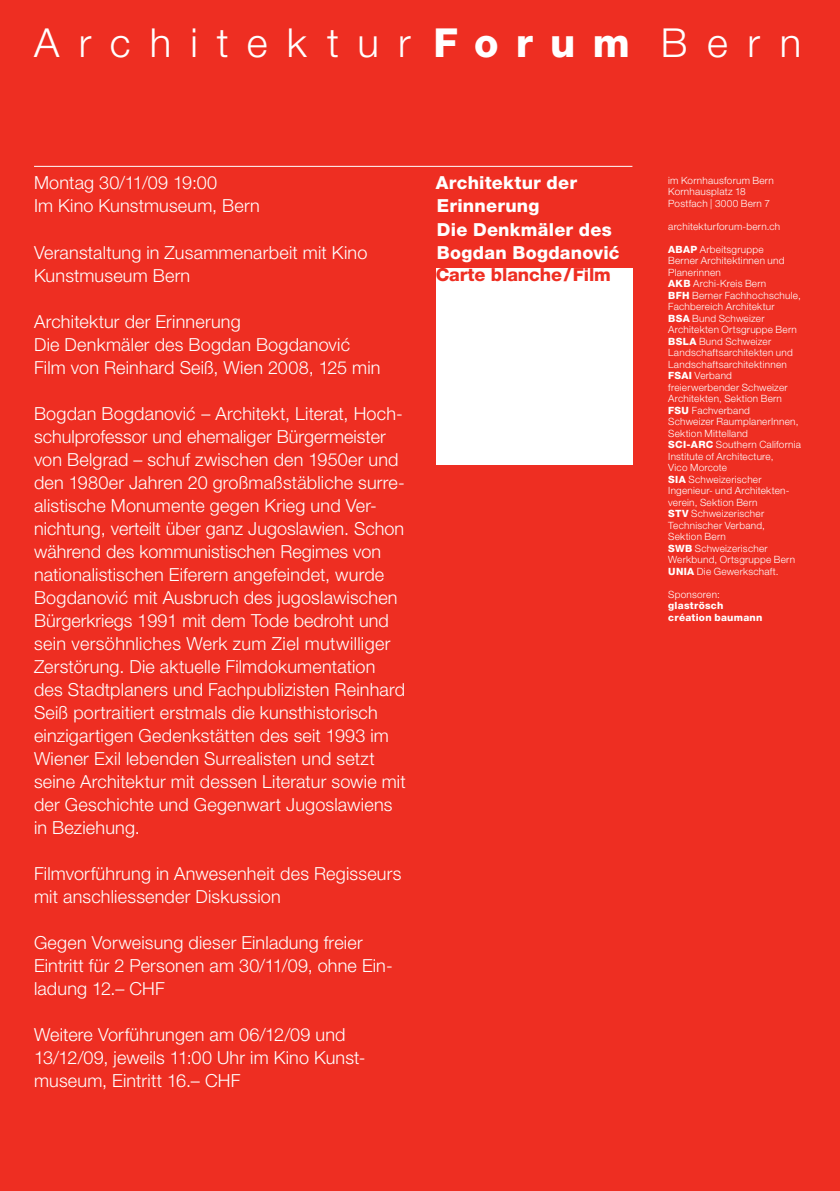
<style>
.page{position:relative;width:840px;height:1191px;background:#fff}
.page>*{position:absolute;margin:0;border:0;box-sizing:border-box;transform-origin:0 0}
.t1{font:300 40px "Helvetica Neue LT Std";letter-spacing:.48em;color:#fff}
.t2{font:300 18px/23px "Helvetica Neue LT Std";letter-spacing:.01em;color:#fff}
.t3{font:800 18px/23px "Helvetica Neue LT Std";letter-spacing:.015em;color:#fff}
.t4{font:800 18px "Helvetica Neue LT Std";letter-spacing:-.005em;color:#ee2e22}
.t5{font:300 10px/11.6px "Helvetica Neue LT Std";letter-spacing:.025em;color:#fff}
.t6{font:800 10px/11.6px "Helvetica Neue LT Std";letter-spacing:.025em;color:#fff}
.s1{font-weight:800}
</style>
<div class="page">
<div style="left:0;top:0;width:839px;height:1191px;background:#ee2e22"></div>
<hr style="left:34px;top:166px;width:598px;height:1px;background:#fff">
<div style="left:435px;top:268px;width:197px;height:197px;background:#fff"></div>
<h1 class="t1" style="left:34px;top:18px;width:768px">Architektur<span class="s1">Forum</span> Bern</h1>
<p class="t2" style="left:34px;top:171px;width:227px">Montag 30/11/09 19:00<br>Im Kino Kunstmuseum, Bern</p>
<p class="t2" style="left:34px;top:240px;width:334px">Veranstaltung in Zusammenarbeit mit Kino<br>Kunstmuseum Bern</p>
<p class="t2" style="left:34px;top:309px;width:348px">Architektur der Erinnerung<br>Die Denkmäler des Bogdan Bogdanovic´<br>Film von Reinhard Seiß, Wien 2008, 125 min</p>
<p class="t2" style="left:34px;top:401px;width:373px">Bogdan Bogdanovic´ – Architekt, Literat, Hoch&shy;schulprofessor und ehemaliger Bürgermeister von Belgrad – schuf zwischen den 1950er und den 1980er Jahren 20 großmaßstäbliche surre&shy;alistische Monumente gegen Krieg und Ver&shy;nichtung, verteilt über ganz Jugoslawien. Schon während des kommunistischen Regimes von nationalistischen Eiferern angefeindet, wurde Bogdanovic´ mit Ausbruch des jugoslawischen Bürgerkriegs 1991 mit dem Tode bedroht und sein versöhnliches Werk zum Ziel mutwilliger Zerstörung. Die aktuelle Filmdokumentation des Stadtplaners und Fachpublizisten Reinhard Seiß portraitiert erstmals die kunsthistorisch einzigartigen Gedenkstätten des seit 1993 im Wiener Exil lebenden Surrealisten und setzt seine Architektur mit dessen Literatur sowie mit der Geschichte und Gegenwart Jugoslawiens in Beziehung.</p>
<p class="t2" style="left:34px;top:861px;width:368px">Filmvorführung in Anwesenheit des Regisseurs mit anschliessender Diskussion</p>
<p class="t2" style="left:34px;top:930px;width:360px">Gegen Vorweisung dieser Einladung freier<br>Eintritt für 2 Personen am 30/11/09, ohne Ein&shy;ladung 12.– CHF</p>
<p class="t2" style="left:34px;top:1022px;width:333px">Weitere Vorführungen am 06/12/09 und<br>13/12/09, jeweils 11:00 Uhr im Kino Kunst&shy;museum, Eintritt 16.– CHF</p>
<p class="t3" style="left:435px;top:171px;width:185px">Architektur der<br>Erinnerung<br>Die Denkmäler des<br>Bogdan Bogdanovic´</p>
<p class="t4" style="left:435px;top:264px;width:177px">Carte blanche/Film</p>
<p class="t5" style="left:667px;top:174px;width:107px">im Kornhausforum Bern<br>Kornhausplatz 18<br>Postfach | 3000 Bern 7</p>
<p class="t5" style="left:667px;top:220px;width:113px">architekturforum-bern.ch</p>
<p class="t5" style="left:667px;top:243px;width:134px"><span class="s1">ABAP</span> Arbeitsgruppe<br>Berner Architektinnen und<br>Planerinnen<br><span class="s1">AKB</span> Archi-Kreis Bern<br><span class="s1">BFH</span> Berner Fachhochschule,<br>Fachbereich Architektur<br><span class="s1">BSA</span> Bund Schweizer<br>Architekten Ortsgruppe Bern<br><span class="s1">BSLA</span> Bund Schweizer<br>Landschaftsarchitekten und<br>Landschaftsarchitektinnen<br><span class="s1">FSAI</span> Verband freierwerbender Schweizer<br>Architekten, Sektion Bern<br><span class="s1">FSU</span> Fachverband<br>Schweizer RaumplanerInnen,<br>Sektion Mittelland<br><span class="s1">SCI-ARC</span> Southern California<br>Institute of Architecture,<br>Vico Morcote<br><span class="s1">SIA</span> Schweizerischer<br>Ingenieur- und Architekten&shy;verein, Sektion Bern<br><span class="s1">STV</span> Schweizerischer<br>Technischer Verband,<br>Sektion Bern<br><span class="s1">SWB</span> Schweizerischer<br>Werkbund, Ortsgruppe Bern<br><span class="s1">UNIA</span> Die Gewerkschaft.</p>
<p class="t5" style="left:668px;top:588px;width:53px">Sponsoren:</p>
<p class="t6" style="left:668px;top:600px;width:96px">glaströsch création baumann</p>
</div>
